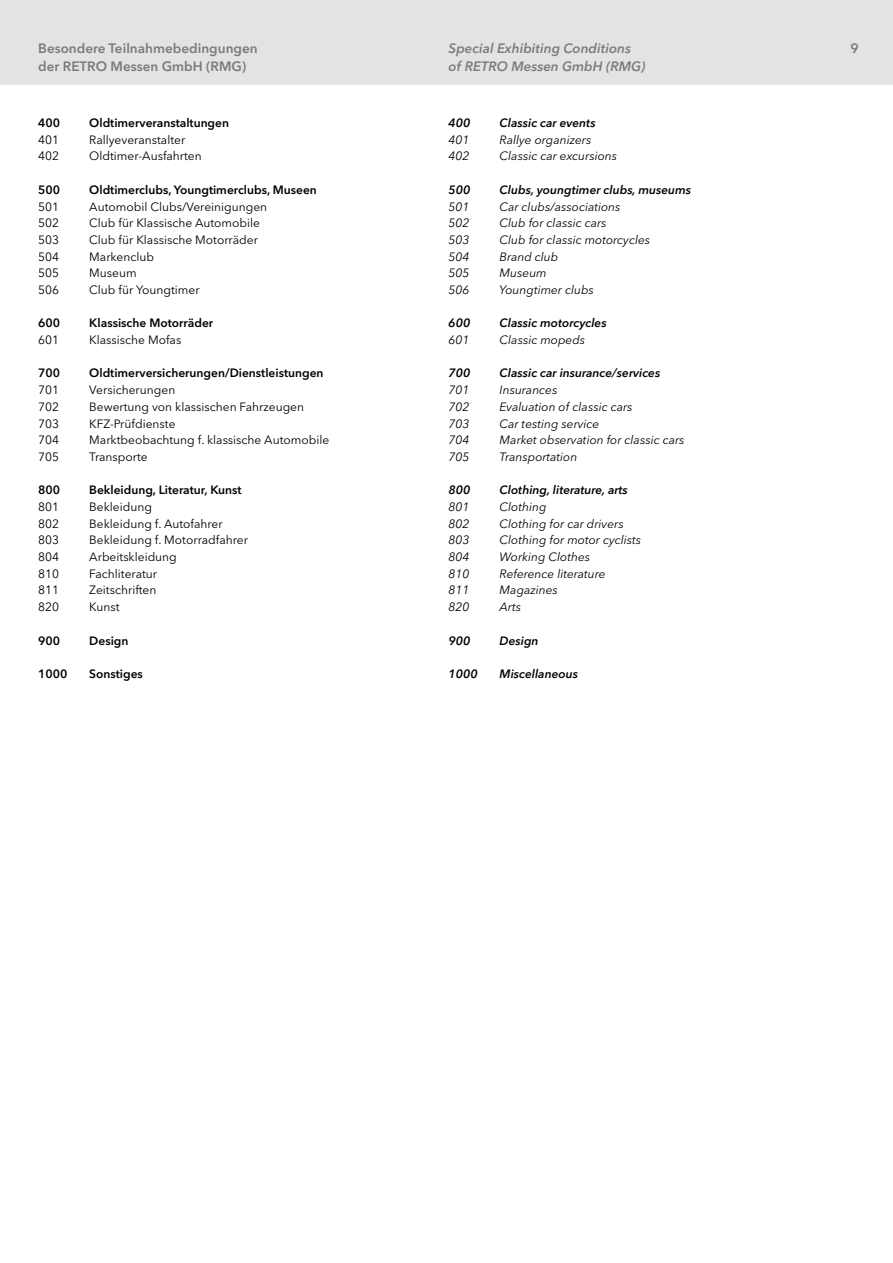
<style>
.page{position:relative;width:893px;height:1263px;background:#fff}
.page>*{position:absolute;margin:0;border:0;box-sizing:border-box;transform-origin:0 0}
.t1{font:600 13.5px "Avenir Next LT Pro";color:#7c7b7b}
.t2{font:italic 600 13.5px "Avenir Next LT Pro";color:#7c7b7b}
.Copy_Deutsch{font:12px "Avenir Next LT Pro";color:#000}
.Copy_Deutsch-2{font:italic 12px "Avenir Next LT Pro";color:#000}
.Copy_Deutsch-3{font:600 12px "Avenir Next LT Pro";color:#000}
.Copy_Deutsch-4{font:italic 600 12px "Avenir Next LT Pro";color:#000}
</style>
<div class="page">
<div style="left:0;top:0;width:893px;height:85px;background:#e3e3e3"></div>
<p class="t1" style="left:38px;top:40px;width:221px">Besondere Teilnahmebedingungen</p>
<p class="t1" style="left:850px;top:40px;width:10px">9</p>
<p class="t1" style="left:38px;top:58px;width:210px">der RETRO Messen GmbH (RMG)</p>
<p class="t2" style="left:449px;top:40px;width:184px">Special Exhibiting Conditions</p>
<p class="t2" style="left:449px;top:58px;width:198px">of RETRO Messen GmbH (RMG)</p>
<p class="Copy_Deutsch-3" style="left:38px;top:116px;width:23px">400</p>
<p class="Copy_Deutsch-3" style="left:89px;top:116px;width:141px">Oldtimerveranstaltungen</p>
<p class="Copy_Deutsch" style="left:38px;top:132px;width:22px">401</p>
<p class="Copy_Deutsch" style="left:89px;top:132px;width:98px">Rallyeveranstalter</p>
<p class="Copy_Deutsch" style="left:38px;top:149px;width:22px">402</p>
<p class="Copy_Deutsch" style="left:89px;top:149px;width:114px">Oldtimer-Ausfahrten</p>
<p class="Copy_Deutsch-3" style="left:38px;top:182px;width:23px">500</p>
<p class="Copy_Deutsch-3" style="left:89px;top:182px;width:229px">Oldtimerclubs, Youngtimerclubs, Museen</p>
<p class="Copy_Deutsch" style="left:38px;top:199px;width:22px">501</p>
<p class="Copy_Deutsch" style="left:89px;top:199px;width:179px">Automobil Clubs/Vereinigungen</p>
<p class="Copy_Deutsch" style="left:38px;top:216px;width:22px">502</p>
<p class="Copy_Deutsch" style="left:89px;top:216px;width:172px">Club für Klassische Automobile</p>
<p class="Copy_Deutsch" style="left:38px;top:233px;width:22px">503</p>
<p class="Copy_Deutsch" style="left:89px;top:233px;width:170px">Club für Klassische Motorräder</p>
<p class="Copy_Deutsch" style="left:38px;top:249px;width:22px">504</p>
<p class="Copy_Deutsch" style="left:89px;top:249px;width:66px">Markenclub</p>
<p class="Copy_Deutsch" style="left:38px;top:266px;width:22px">505</p>
<p class="Copy_Deutsch" style="left:89px;top:266px;width:49px">Museum</p>
<p class="Copy_Deutsch" style="left:38px;top:283px;width:22px">506</p>
<p class="Copy_Deutsch" style="left:89px;top:283px;width:112px">Club für Youngtimer</p>
<p class="Copy_Deutsch-3" style="left:38px;top:316px;width:23px">600</p>
<p class="Copy_Deutsch-3" style="left:89px;top:316px;width:125px">Klassische Motorräder</p>
<p class="Copy_Deutsch" style="left:38px;top:333px;width:22px">601</p>
<p class="Copy_Deutsch" style="left:89px;top:333px;width:94px">Klassische Mofas</p>
<p class="Copy_Deutsch-3" style="left:38px;top:366px;width:23px">700</p>
<p class="Copy_Deutsch-3" style="left:89px;top:366px;width:236px">Oldtimerversicherungen/Dienstleistungen</p>
<p class="Copy_Deutsch" style="left:38px;top:383px;width:22px">701</p>
<p class="Copy_Deutsch" style="left:89px;top:383px;width:88px">Versicherungen</p>
<p class="Copy_Deutsch" style="left:38px;top:399px;width:22px">702</p>
<p class="Copy_Deutsch" style="left:89px;top:399px;width:216px">Bewertung von klassischen Fahrzeugen</p>
<p class="Copy_Deutsch" style="left:38px;top:416px;width:22px">703</p>
<p class="Copy_Deutsch" style="left:89px;top:416px;width:88px">KFZ-Prüfdienste</p>
<p class="Copy_Deutsch" style="left:38px;top:433px;width:22px">704</p>
<p class="Copy_Deutsch" style="left:89px;top:433px;width:241px">Marktbeobachtung f. klassische Automobile</p>
<p class="Copy_Deutsch" style="left:38px;top:450px;width:22px">705</p>
<p class="Copy_Deutsch" style="left:89px;top:450px;width:60px">Transporte</p>
<p class="Copy_Deutsch-3" style="left:38px;top:483px;width:23px">800</p>
<p class="Copy_Deutsch-3" style="left:89px;top:483px;width:154px">Bekleidung, Literatur, Kunst</p>
<p class="Copy_Deutsch" style="left:38px;top:500px;width:22px">801</p>
<p class="Copy_Deutsch" style="left:89px;top:500px;width:64px">Bekleidung</p>
<p class="Copy_Deutsch" style="left:38px;top:516px;width:22px">802</p>
<p class="Copy_Deutsch" style="left:89px;top:516px;width:135px">Bekleidung f. Autofahrer</p>
<p class="Copy_Deutsch" style="left:38px;top:533px;width:22px">803</p>
<p class="Copy_Deutsch" style="left:89px;top:533px;width:160px">Bekleidung f. Motorradfahrer</p>
<p class="Copy_Deutsch" style="left:38px;top:550px;width:22px">804</p>
<p class="Copy_Deutsch" style="left:89px;top:550px;width:89px">Arbeitskleidung</p>
<p class="Copy_Deutsch" style="left:38px;top:566px;width:22px">810</p>
<p class="Copy_Deutsch" style="left:89px;top:566px;width:69px">Fachliteratur</p>
<p class="Copy_Deutsch" style="left:38px;top:583px;width:22px">811</p>
<p class="Copy_Deutsch" style="left:89px;top:583px;width:69px">Zeitschriften</p>
<p class="Copy_Deutsch" style="left:38px;top:600px;width:22px">820</p>
<p class="Copy_Deutsch" style="left:89px;top:600px;width:32px">Kunst</p>
<p class="Copy_Deutsch-3" style="left:38px;top:633px;width:23px">900</p>
<p class="Copy_Deutsch-3" style="left:89px;top:633px;width:41px">Design</p>
<p class="Copy_Deutsch-3" style="left:38px;top:666px;width:31px">1000</p>
<p class="Copy_Deutsch-3" style="left:89px;top:666px;width:55px">Sonstiges</p>
<p class="Copy_Deutsch-4" style="left:449px;top:116px;width:23px">400</p>
<p class="Copy_Deutsch-4" style="left:500px;top:116px;width:98px">Classic car events</p>
<p class="Copy_Deutsch-2" style="left:449px;top:132px;width:22px">401</p>
<p class="Copy_Deutsch-2" style="left:500px;top:132px;width:93px">Rallye organizers</p>
<p class="Copy_Deutsch-2" style="left:449px;top:149px;width:22px">402</p>
<p class="Copy_Deutsch-2" style="left:500px;top:149px;width:119px">Classic car excursions</p>
<p class="Copy_Deutsch-4" style="left:449px;top:182px;width:23px">500</p>
<p class="Copy_Deutsch-4" style="left:500px;top:182px;width:193px">Clubs, youngtimer clubs, museums</p>
<p class="Copy_Deutsch-2" style="left:449px;top:199px;width:22px">501</p>
<p class="Copy_Deutsch-2" style="left:500px;top:199px;width:122px">Car clubs/associations</p>
<p class="Copy_Deutsch-2" style="left:449px;top:216px;width:22px">502</p>
<p class="Copy_Deutsch-2" style="left:500px;top:216px;width:108px">Club for classic cars</p>
<p class="Copy_Deutsch-2" style="left:449px;top:233px;width:22px">503</p>
<p class="Copy_Deutsch-2" style="left:500px;top:233px;width:152px">Club for classic motorcycles</p>
<p class="Copy_Deutsch-2" style="left:449px;top:249px;width:22px">504</p>
<p class="Copy_Deutsch-2" style="left:500px;top:249px;width:60px">Brand club</p>
<p class="Copy_Deutsch-2" style="left:449px;top:266px;width:22px">505</p>
<p class="Copy_Deutsch-2" style="left:500px;top:266px;width:49px">Museum</p>
<p class="Copy_Deutsch-2" style="left:449px;top:283px;width:22px">506</p>
<p class="Copy_Deutsch-2" style="left:500px;top:283px;width:96px">Youngtimer clubs</p>
<p class="Copy_Deutsch-4" style="left:449px;top:316px;width:23px">600</p>
<p class="Copy_Deutsch-4" style="left:500px;top:316px;width:109px">Classic motorcycles</p>
<p class="Copy_Deutsch-2" style="left:449px;top:333px;width:22px">601</p>
<p class="Copy_Deutsch-2" style="left:500px;top:333px;width:87px">Classic mopeds</p>
<p class="Copy_Deutsch-4" style="left:449px;top:366px;width:23px">700</p>
<p class="Copy_Deutsch-4" style="left:500px;top:366px;width:162px">Classic car insurance/services</p>
<p class="Copy_Deutsch-2" style="left:449px;top:383px;width:22px">701</p>
<p class="Copy_Deutsch-2" style="left:500px;top:383px;width:59px">Insurances</p>
<p class="Copy_Deutsch-2" style="left:449px;top:399px;width:22px">702</p>
<p class="Copy_Deutsch-2" style="left:500px;top:399px;width:134px">Evaluation of classic cars</p>
<p class="Copy_Deutsch-2" style="left:449px;top:416px;width:22px">703</p>
<p class="Copy_Deutsch-2" style="left:500px;top:416px;width:101px">Car testing service</p>
<p class="Copy_Deutsch-2" style="left:449px;top:433px;width:22px">704</p>
<p class="Copy_Deutsch-2" style="left:500px;top:433px;width:186px">Market observation for classic cars</p>
<p class="Copy_Deutsch-2" style="left:449px;top:450px;width:22px">705</p>
<p class="Copy_Deutsch-2" style="left:500px;top:450px;width:79px">Transportation</p>
<p class="Copy_Deutsch-4" style="left:449px;top:483px;width:23px">800</p>
<p class="Copy_Deutsch-4" style="left:500px;top:483px;width:130px">Clothing, literature, arts</p>
<p class="Copy_Deutsch-2" style="left:449px;top:500px;width:22px">801</p>
<p class="Copy_Deutsch-2" style="left:500px;top:500px;width:48px">Clothing</p>
<p class="Copy_Deutsch-2" style="left:449px;top:516px;width:22px">802</p>
<p class="Copy_Deutsch-2" style="left:500px;top:516px;width:125px">Clothing for car drivers</p>
<p class="Copy_Deutsch-2" style="left:449px;top:533px;width:22px">803</p>
<p class="Copy_Deutsch-2" style="left:500px;top:533px;width:143px">Clothing for motor cyclists</p>
<p class="Copy_Deutsch-2" style="left:449px;top:550px;width:22px">804</p>
<p class="Copy_Deutsch-2" style="left:500px;top:550px;width:92px">Working Clothes</p>
<p class="Copy_Deutsch-2" style="left:449px;top:566px;width:22px">810</p>
<p class="Copy_Deutsch-2" style="left:500px;top:566px;width:107px">Reference literature</p>
<p class="Copy_Deutsch-2" style="left:449px;top:583px;width:22px">811</p>
<p class="Copy_Deutsch-2" style="left:500px;top:583px;width:60px">Magazines</p>
<p class="Copy_Deutsch-2" style="left:449px;top:600px;width:22px">820</p>
<p class="Copy_Deutsch-2" style="left:500px;top:600px;width:23px">Arts</p>
<p class="Copy_Deutsch-4" style="left:449px;top:633px;width:23px">900</p>
<p class="Copy_Deutsch-4" style="left:500px;top:633px;width:40px">Design</p>
<p class="Copy_Deutsch-4" style="left:449px;top:666px;width:31px">1000</p>
<p class="Copy_Deutsch-4" style="left:500px;top:666px;width:80px">Miscellaneous</p>
</div>
